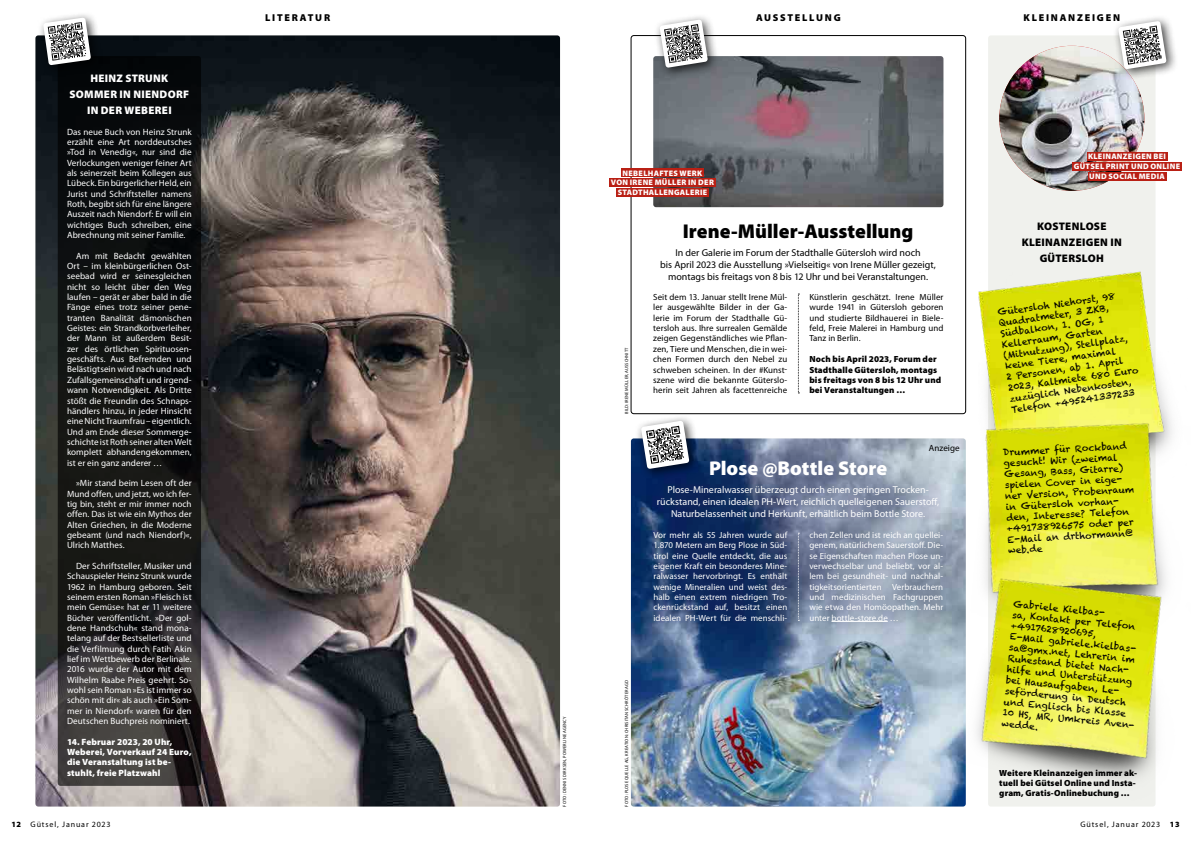
<style>
.page{position:relative;width:1191px;height:842px;background:#fff}
.page>*{position:absolute;margin:0;border:0;box-sizing:border-box;transform-origin:0 0}
.t1{font:900 20px "Myriad Pro";color:#000}
.t2{font:900 20px "Myriad Pro";color:#fff}
.t3{font:900 11px/16px "Myriad Pro";letter-spacing:.03em;color:#fff;text-align:center}
.t4{font:900 11px/16px "Myriad Pro";letter-spacing:.025em;color:#000;text-align:center}
.t5{font:10px/12px "Myriad Pro";color:#fff;text-align:center}
.t6{font:10px/12px "Myriad Pro";color:#000;text-align:center}
.t7{font:900 10px "Myriad Pro";letter-spacing:.175em;color:#000}
.t8{font:9.1px/10.3px "Myriad Pro";letter-spacing:.005em;color:#fff;text-align:justify}
.t9{font:9.1px/10.9px "Chalkduster";color:#000}
.t10{font:900 9.1px/10.3px "Myriad Pro";letter-spacing:.01em;color:#fff}
.t11{font:9px "Myriad Pro";letter-spacing:.005em;color:#000}
.t12{font:8.9px/10.3px "Myriad Pro";letter-spacing:.005em;color:#fff;text-align:justify}
.t13{font:8.9px/10.3px "Myriad Pro";letter-spacing:.005em;color:#000;text-align:justify}
.t14{font:900 8.9px/10.3px "Myriad Pro";letter-spacing:.015em;color:#000}
.t15{font:900 8px/9.8px "Myriad Pro";letter-spacing:.035em;color:#fff;text-align:center}
.t16{font:8px "Myriad Pro";letter-spacing:.105em;color:#000}
.t17{font:4.5px "Myriad Pro";letter-spacing:.03em;color:#000}
.s1{font-weight:900}
</style>
<div class="page">
<div style="left:988px;top:35px;width:167px;height:771px;background:#f0f1ed;border-radius:3px"></div>
<img style="left:999px;top:46px;width:145px;height:145px;border-radius:73px">
<div style="left:1086px;top:152px;width:81px;height:9px;background:#b92015"></div>
<div style="left:1072px;top:162px;width:109px;height:9px;background:#b92015"></div>
<div style="left:1087px;top:172px;width:79px;height:8px;background:#b92015"></div>
<div style="left:1112px;top:15px;width:66px;height:66px;background:#000;opacity:.75"></div>
<svg style="left:1118px;top:21px;width:48px;height:48px"></svg>
<img style="left:631px;top:647px;width:325px;height:159px">
<div style="left:629px;top:437px;width:338px;height:210px;background:#28355f;opacity:.5"></div>
<hr style="left:831px;top:621px;width:56px;height:1px;background:#fff">
<svg style="left:798px;top:533px;width:1px;height:88px"></svg>
<div style="left:635px;top:415px;width:66px;height:66px;background:#000;opacity:.75"></div>
<svg style="left:641px;top:421px;width:48px;height:48px"></svg>
<div style="left:631px;top:35px;width:334px;height:379px;border:1px solid #000;border-radius:3px"></div>
<img style="left:653px;top:56px;width:290px;height:151px">
<svg style="left:798px;top:294px;width:1px;height:100px"></svg>
<div style="left:653px;top:14px;width:66px;height:66px;background:#000;opacity:.75"></div>
<svg style="left:659px;top:20px;width:49px;height:48px"></svg>
<div style="left:621px;top:169px;width:83px;height:8px;background:#b92015"></div>
<div style="left:609px;top:178px;width:106px;height:9px;background:#b92015"></div>
<div style="left:616px;top:188px;width:92px;height:9px;background:#b92015"></div>
<img style="left:35px;top:35px;width:525px;height:771px">
<svg style="left:58px;top:56px;width:143px;height:730px;fill:#111412"></svg>
<div style="left:37px;top:11px;width:66px;height:66px;background:#000;opacity:.75"></div>
<svg style="left:43px;top:18px;width:48px;height:47px"></svg>
<img style="left:979px;top:271px;width:189px;height:138px">
<img style="left:985px;top:409px;width:187px;height:149px">
<img style="left:956px;top:558px;width:210px;height:249px">
<p class="t3" style="left:70px;top:71px;width:121px">HEINZ STRUNK<br>SOMMER IN NIENDORF<br>IN DER WEBEREI</p>
<p class="t8" style="left:67px;top:127px;width:126px">Das neue Buch von Heinz Strunk erzählt eine Art norddeutsches »Tod in Venedig«, nur sind die Verlockungen weniger feiner Art als seinerzeit beim Kollegen aus Lübeck. Ein bürgerlicher Held, ein Jurist und Schriftsteller namens Roth, begibt sich für eine längere Auszeit nach Niendorf: Er will ein wichtiges Buch schreiben, eine Abrechnung mit seiner Familie.</p>
<p class="t8" style="left:67px;top:251px;width:126px;text-indent:9px">Am mit Bedacht gewählten Ort – im kleinbürgerlichen Ost&shy;seebad wird er seinesgleichen nicht so leicht über den Weg laufen – gerät er aber bald in die Fänge eines trotz seiner pene&shy;tranten Banalität dämonischen Geistes: ein Strandkorbverleiher, der Mann ist außerdem Besit&shy;zer des örtlichen Spirituosen&shy;geschäfts. Aus Befremden und Belästigtsein wird nach und nach Zufallsgemeinschaft und irgend&shy;wann Notwendigkeit. Als Dritte stößt die Freundin des Schnaps&shy;händlers hinzu, in jeder Hinsicht eine Nicht Traumfrau – eigentlich.<br>Und am Ende dieser Sommerge&shy;schichte ist Roth seiner alten Welt komplett abhandengekommen, ist er ein ganz anderer …</p>
<p class="t8" style="left:67px;top:478px;width:126px;text-indent:9px">»Mir stand beim Lesen oft der Mund offen, und jetzt, wo ich fer&shy;tig bin, steht er mir immer noch offen. Das ist wie ein Mythos der Alten Griechen, in die Moderne gebeamt (und nach Niendorf)«, Ulrich Matthes.</p>
<p class="t8" style="left:67px;top:561px;width:126px;text-indent:9px">Der Schriftsteller, Musiker und Schauspieler Heinz Strunk wurde 1962 in Hamburg geboren. Seit seinem ersten Roman »Fleisch ist mein Gemüse« hat er 11 weitere Bücher veröffentlicht. »Der gol&shy;dene Handschuh« stand mona&shy;telang auf der Bestsellerliste und die Verfilmung durch Fatih Akin lief im Wettbewerb der Berlinale.<br>2016 wurde der Autor mit dem Wilhelm Raabe Preis geehrt. So&shy;wohl sein Roman »Es ist immer so schön mit dir« als auch »Ein Som&shy;mer in Niendorf« waren für den Deutschen Buchpreis nominiert.</p>
<p class="t10" style="left:67px;top:736px;width:126px">14. Februar 2023, 20 Uhr,<br>Weberei, Vorverkauf 24 Euro, die Veranstaltung ist be&shy;stuhlt, freie Platzwahl</p>
<p class="t7" style="left:265px;top:12px;width:66px">LITERATUR</p>
<p class="t7" style="left:756px;top:12px;width:86px">AUSSTELLUNG</p>
<p class="t7" style="left:1023px;top:12px;width:98px">KLEINANZEIGEN</p>
<p class="t17" style="left:562px;top:806px;width:92px;rotate:-90deg">FOTO: DENNIS DIRKSEN, POWERLINE AGENCY</p>
<p class="t15" style="left:611px;top:168px;width:105px">NEBELHAFTES WERK<br>VON IRENE MÜLLER IN DER<br>STADTHALLENGALERIE</p>
<p class="t17" style="left:624px;top:414px;width:68px;rotate:-90deg">BILD: IRENE MÜLLER, AUSSCHNITT</p>
<p class="t17" style="left:624px;top:806px;width:128px;rotate:-90deg">FOTO: PLOSE QUELLE AG, KREATION: CHRISITAN SCHRÖTER AGD</p>
<h1 class="t1" style="left:683px;top:219px;width:232px">Irene-Müller-Ausstellung</h1>
<p class="t6" style="left:660px;top:246px;width:277px">In der Galerie im Forum der Stadthalle Gütersloh wird noch<br>bis April 2023 die Ausstellung »Vielseitig« von Irene Müller gezeigt, montags bis freitags von 8 bis 12 Uhr und bei Veranstaltungen.</p>
<p class="t13" style="left:653px;top:292px;width:136px">Seit dem 13. Januar stellt Irene Mül&shy;ler ausgewählte Bilder in der Ga&shy;lerie im Forum der Stadthalle Gü&shy;tersloh aus. Ihre surrealen Gemälde zeigen Gegenständliches wie Pflan&shy;zen, Tiere und Menschen, die in wei&shy;chen Formen durch den Nebel zu schweben scheinen. In der #Kunst&shy;szene wird die bekannte Güterslo&shy;herin seit Jahren als facettenreiche</p>
<p class="t13" style="left:809px;top:292px;width:136px">Künstlerin geschätzt. Irene Müller wurde 1941 in Gütersloh geboren und studierte Bildhauerei in Biele&shy;feld, Freie Malerei in Hamburg und Tanz in Berlin.</p>
<p class="t14" style="left:809px;top:354px;width:133px">Noch bis April 2023, Forum der<br>Stadthalle Gütersloh, montags bis freitags von 8 bis 12 Uhr und bei Veranstaltungen …</p>
<p class="t11" style="left:929px;top:443px;width:32px">Anzeige</p>
<h1 class="t2" style="left:709px;top:457px;width:180px">Plose @Bottle Store</h1>
<p class="t5" style="left:657px;top:484px;width:284px">Plose-Mineralwasser überzeugt durch einen geringen Trocken&shy;rückstand, einen idealen PH-Wert, reichlich quelleigenen Sauerstoff,<br>Naturbelassenheit und Herkunft, erhältlich beim Bottle Store.</p>
<p class="t12" style="left:653px;top:530px;width:135px">Vor mehr als 55 Jahren wurde auf 1.870 Metern am Berg Plose in Süd&shy;tirol eine Quelle entdeckt, die aus eigener Kraft ein besonderes Mine&shy;ralwasser hervorbringt. Es enthält wenige Mineralien und weist des&shy;halb einen extrem niedrigen Tro&shy;ckenrückstand auf, besitzt einen idealen PH-Wert für die menschli-</p>
<p class="t12" style="left:809px;top:530px;width:135px">chen Zellen und ist reich an quellei&shy;genem, natürlichem Sauerstoff. Die&shy;se Eigenschaften machen Plose un&shy;verwechselbar und beliebt, vor al&shy;lem bei gesundheit- und nachhal&shy;tigkeitsorientierten Verbrauchern und medizinischen Fachgruppen wie etwa den Homöopathen. Mehr unter bottle-store.de …</p>
<p class="t15" style="left:1074px;top:152px;width:108px">KLEINANZEIGEN BEI<br>GÜTSEL PRINT UND ONLINE<br>UND SOCIAL MEDIA</p>
<p class="t4" style="left:1021px;top:218px;width:101px">KOSTENLOSE<br>KLEINANZEIGEN IN<br>GÜTERSLOH</p>
<p class="t9" style="left:996px;top:307px;width:133px;rotate:-8deg">Gütersloh Niehorst, 98<br>Quadratmeter, 3 ZKB,<br>Südbalkon, 1. OG, 1<br>Kellerraum, Garten (Mitnutzung), Stellplatz, keine Tiere, maximal<br>2 Personen, ab 1. April<br>2023, Kaltmiete 680 Euro zuzüglich Nebenkosten,<br>Telefon +495241337233</p>
<p class="t9" style="left:1003px;top:447px;width:131px;rotate:-3deg">Drummer für Rockband gesucht! Wir (zweimal<br>Gesang, Bass, Gitarre) spielen Cover in eige&shy;ner Version, Probenraum in Gütersloh vorhan&shy;den, Interesse? Telefon +491738926575 oder per<br>E-Mail an drthormann@ web.de</p>
<p class="t9" style="left:1013px;top:599px;width:93px;line-height:10.6px;rotate:5deg">Gabriele Kielbas&shy;sa,</p>
<p class="t9" style="left:1012px;top:610px;width:128px;text-indent:18px;rotate:5deg">Kontakt per Telefon +4917628920695,<br>E-Mail gabriele.kielbas&shy;sa@gmx.net,</p>
<p class="t9" style="left:1009px;top:642px;width:134px;text-indent:67px;rotate:5deg">Lehrerin im<br>Ruhestand bietet Nach&shy;hilfe und Unterstützung bei Hausaufgaben, Le&shy;seförderung in Deutsch und Englisch bis Klasse<br>10 HS, MR, Umkreis Aven&shy;wedde.</p>
<p class="t14" style="left:999px;top:767px;width:139px">Weitere Kleinanzeigen immer ak&shy;tuell bei Gütsel Online und Insta&shy;gram, Gratis-Onlinebuchung …</p>
<p class="t16" style="left:11px;top:820px;width:101px"><span class="s1">12</span> Gütsel, Januar 2023</p>
<p class="t16" style="left:1080px;top:820px;width:101px">Gütsel, Januar 2023 <span class="s1">13</span></p>
</div>
